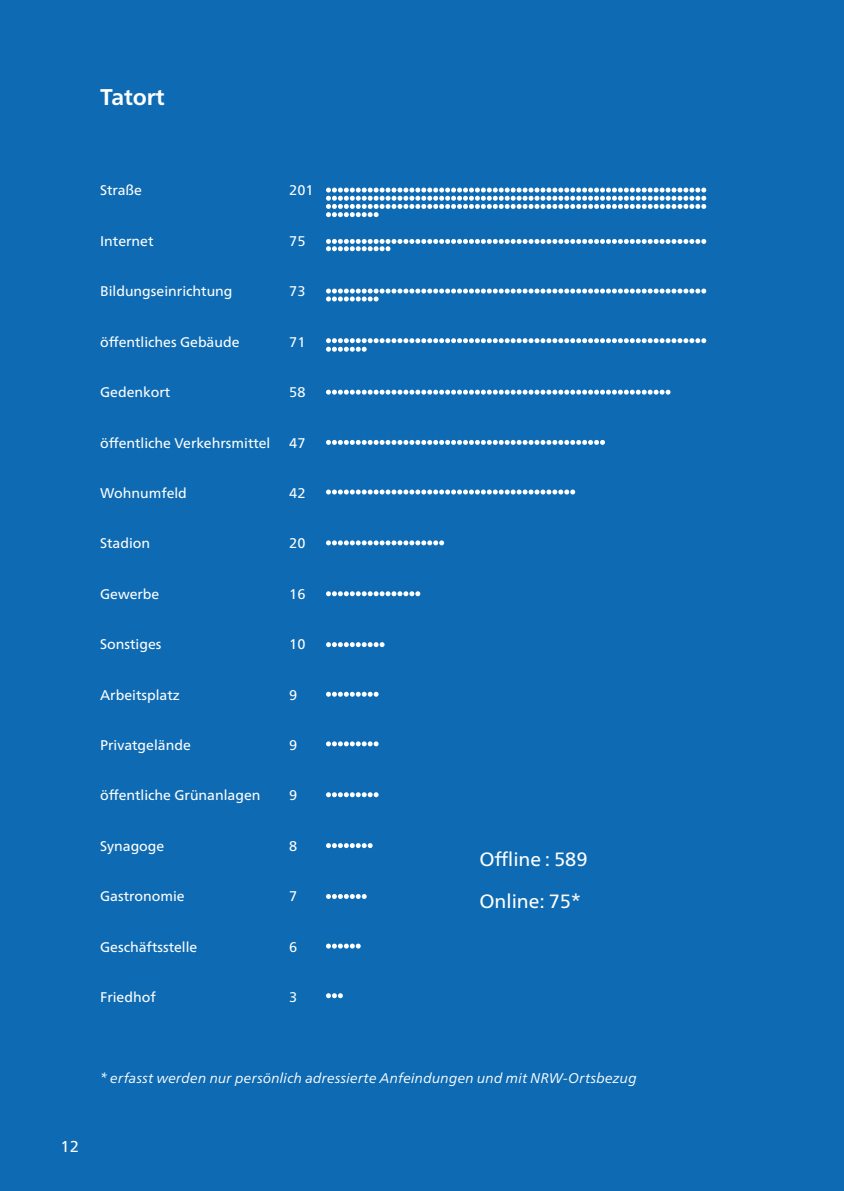
<style>
.page{position:relative;width:844px;height:1191px;background:#fff}
.page>*{position:absolute;margin:0;border:0;box-sizing:border-box;transform-origin:0 0}
.t1{font:700 22.75px "Neue Frutiger World";color:#fff}
.t2{font:19.25px/42px "Neue Frutiger World";color:#fff}
.t3{font:15.75px "Neue Frutiger World";color:#fff}
.t4{font:14px "Neue Frutiger World";color:#fff}
.t5{font:italic 14px "Neue Frutiger World";letter-spacing:.015em;color:#fff}
</style>
<div class="page">
<div style="left:0;top:0;width:843px;height:1191px;background:#0e6bb3"></div>
<svg style="left:326px;top:188px;width:380px;height:29px"></svg>
<svg style="left:326px;top:239px;width:380px;height:12px"></svg>
<svg style="left:326px;top:288px;width:380px;height:13px"></svg>
<svg style="left:326px;top:338px;width:380px;height:14px"></svg>
<svg style="left:326px;top:390px;width:344px;height:4px"></svg>
<svg style="left:326px;top:440px;width:279px;height:5px"></svg>
<svg style="left:326px;top:489px;width:249px;height:5px"></svg>
<svg style="left:326px;top:540px;width:118px;height:5px"></svg>
<svg style="left:326px;top:591px;width:94px;height:5px"></svg>
<svg style="left:326px;top:642px;width:58px;height:5px"></svg>
<svg style="left:326px;top:692px;width:52px;height:4px"></svg>
<svg style="left:326px;top:741px;width:52px;height:5px"></svg>
<svg style="left:326px;top:792px;width:52px;height:5px"></svg>
<svg style="left:326px;top:843px;width:46px;height:5px"></svg>
<svg style="left:326px;top:894px;width:40px;height:5px"></svg>
<svg style="left:326px;top:943px;width:34px;height:5px"></svg>
<svg style="left:326px;top:993px;width:17px;height:5px"></svg>
<h1 class="t1" style="left:100px;top:77px;width:66px">Tatort</h1>
<p class="t4" style="left:100px;top:179px;width:43px">Straße</p>
<p class="t4" style="left:289px;top:179px;width:26px">201</p>
<p class="t4" style="left:100px;top:230px;width:55px">Internet</p>
<p class="t4" style="left:289px;top:230px;width:18px">75</p>
<p class="t4" style="left:100px;top:280px;width:134px">Bildungseinrichtung</p>
<p class="t4" style="left:289px;top:280px;width:18px">73</p>
<p class="t4" style="left:100px;top:331px;width:141px">öffentliches Gebäude</p>
<p class="t4" style="left:289px;top:331px;width:18px">71</p>
<p class="t4" style="left:100px;top:381px;width:72px">Gedenkort</p>
<p class="t4" style="left:289px;top:381px;width:18px">58</p>
<p class="t4" style="left:100px;top:431px;width:172px">öffentliche Verkehrsmittel</p>
<p class="t4" style="left:289px;top:431px;width:18px">47</p>
<p class="t4" style="left:100px;top:482px;width:88px">Wohnumfeld</p>
<p class="t4" style="left:289px;top:482px;width:18px">42</p>
<p class="t4" style="left:100px;top:532px;width:52px">Stadion</p>
<p class="t4" style="left:289px;top:532px;width:18px">20</p>
<p class="t4" style="left:100px;top:583px;width:61px">Gewerbe</p>
<p class="t4" style="left:289px;top:583px;width:18px">16</p>
<p class="t4" style="left:100px;top:633px;width:63px">Sonstiges</p>
<p class="t4" style="left:289px;top:633px;width:18px">10</p>
<p class="t4" style="left:100px;top:683px;width:81px">Arbeitsplatz</p>
<p class="t4" style="left:289px;top:683px;width:10px">9</p>
<p class="t4" style="left:100px;top:734px;width:92px">Privatgelände</p>
<p class="t4" style="left:289px;top:734px;width:10px">9</p>
<p class="t4" style="left:100px;top:784px;width:162px">öffentliche Grünanlagen</p>
<p class="t4" style="left:289px;top:784px;width:10px">9</p>
<p class="t4" style="left:100px;top:835px;width:66px">Synagoge</p>
<p class="t4" style="left:289px;top:835px;width:10px">8</p>
<p class="t4" style="left:100px;top:885px;width:86px">Gastronomie</p>
<p class="t4" style="left:289px;top:885px;width:10px">7</p>
<p class="t4" style="left:100px;top:935px;width:99px">Geschäftsstelle</p>
<p class="t4" style="left:289px;top:935px;width:10px">6</p>
<p class="t4" style="left:100px;top:986px;width:57px">Friedhof</p>
<p class="t4" style="left:289px;top:986px;width:10px">3</p>
<h2 class="t2" style="left:479px;top:839px;width:110px">Offline : 589<br>Online: 75*</h2>
<p class="t3" style="left:60px;top:1134px;width:20px">12</p>
<p class="t5" style="left:100px;top:1066px;width:538px">* erfasst werden nur persönlich adressierte Anfeindungen und mit NRW-Ortsbezug</p>
</div>
